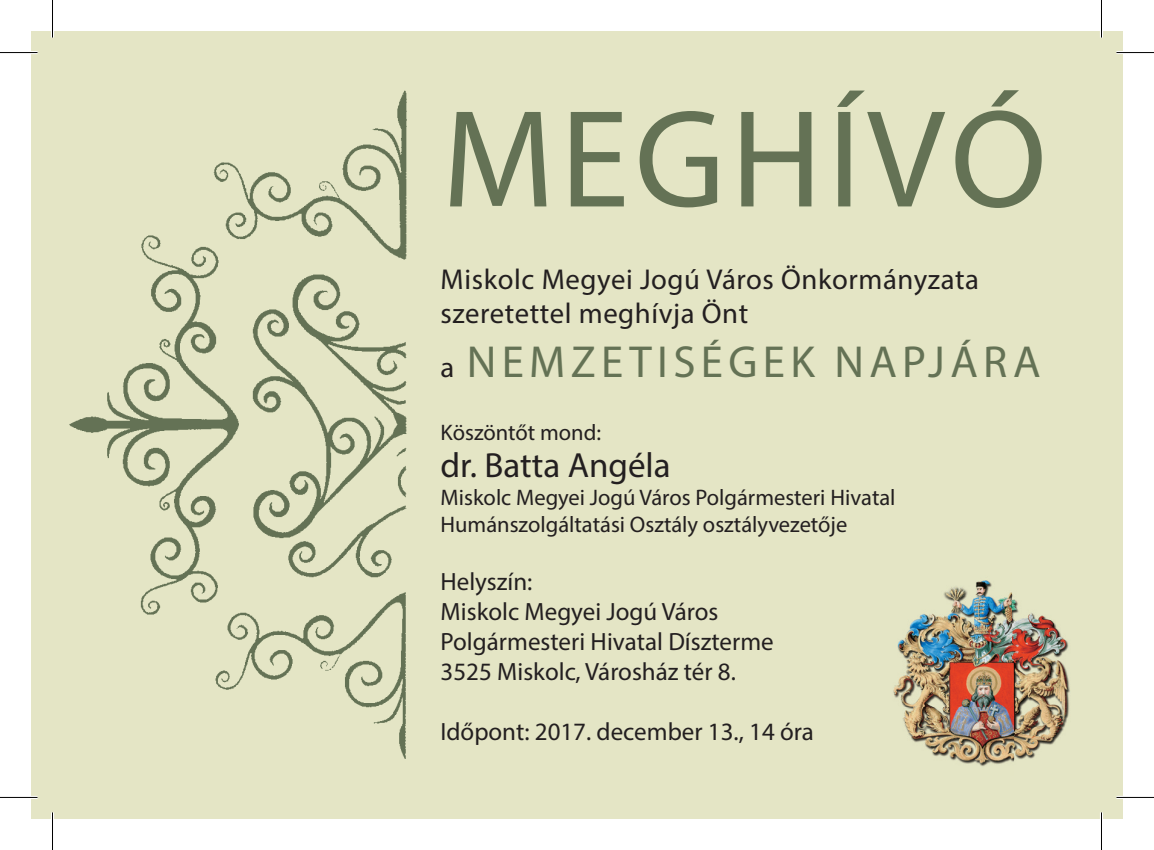
<style>
.page{position:relative;width:1154px;height:850px;background:#fff}
.page>*{position:absolute;margin:0;border:0;box-sizing:border-box;transform-origin:0 0}
.t1{font:140px "Myriad Pro";letter-spacing:.04em;color:#647255}
.t2{font:45px "Myriad Pro";letter-spacing:.12em;color:#647255}
.t3{font:35px "Myriad Pro";color:#231f20}
.t4{font:28.75px/34.5px "Myriad Pro";letter-spacing:.02em;color:#231f20}
.t5{font:25px/30px "Myriad Pro";color:#231f20}
.t6{font:22.5px/27.5px "Myriad Pro";color:#231f20}
.s1{font-size:28.75px;color:#231f20}
</style>
<div class="page">
<div style="left:31px;top:31px;width:1092px;height:787px;background:#e4e5c5"></div>
<img style="left:69px;top:90px;width:338px;height:669px">
<img style="left:893px;top:580px;width:177px;height:187px">
<hr style="left:0;top:51px;width:38px;height:3px;background:#fff">
<hr style="left:1116px;top:51px;width:38px;height:3px;background:#fff">
<hr style="left:0;top:795px;width:38px;height:3px;background:#fff">
<hr style="left:1116px;top:795px;width:38px;height:3px;background:#fff">
<hr style="left:51px;top:0;width:3px;height:38px;background:#fff">
<hr style="left:51px;top:812px;width:3px;height:37px;background:#fff">
<hr style="left:1100px;top:0;width:3px;height:38px;background:#fff">
<hr style="left:1100px;top:812px;width:3px;height:37px;background:#fff">
<hr style="left:0;top:52px;width:38px;height:1px;background:#000">
<hr style="left:1116px;top:52px;width:38px;height:1px;background:#000">
<hr style="left:0;top:796px;width:38px;height:1px;background:#000">
<hr style="left:1116px;top:796px;width:38px;height:1px;background:#000">
<hr style="left:52px;top:0;width:1px;height:38px;background:#000">
<hr style="left:52px;top:812px;width:1px;height:37px;background:#000">
<hr style="left:1101px;top:0;width:1px;height:38px;background:#000">
<hr style="left:1101px;top:812px;width:1px;height:37px;background:#000">
<h1 class="t1" style="left:442px;top:73px;width:606px">MEGHÍVÓ</h1>
<p class="t4" style="left:440px;top:261px;width:540px">Miskolc Megyei Jogú Város Önkormányzata szeretettel meghívja Önt</p>
<h2 class="t2" style="left:440px;top:334px;width:602px"><span class="s1">a</span> NEMZETISÉGEK NAPJÁRA</h2>
<p class="t6" style="left:440px;top:418px;width:162px">Köszöntőt mond:</p>
<h3 class="t3" style="left:440px;top:443px;width:232px">dr. Batta Angéla</h3>
<p class="t6" style="left:440px;top:483px;width:456px">Miskolc Megyei Jogú Város Polgármesteri Hivatal<br>Humánszolgáltatási Osztály osztályvezetője</p>
<p class="t5" style="left:440px;top:565px;width:335px">Helyszín:<br>Miskolc Megyei Jogú Város<br>Polgármesteri Hivatal Díszterme<br>3525 Miskolc, Városház tér 8.</p>
<p class="t5" style="left:440px;top:715px;width:375px">Időpont: 2017. december 13., 14 óra</p>
</div>
